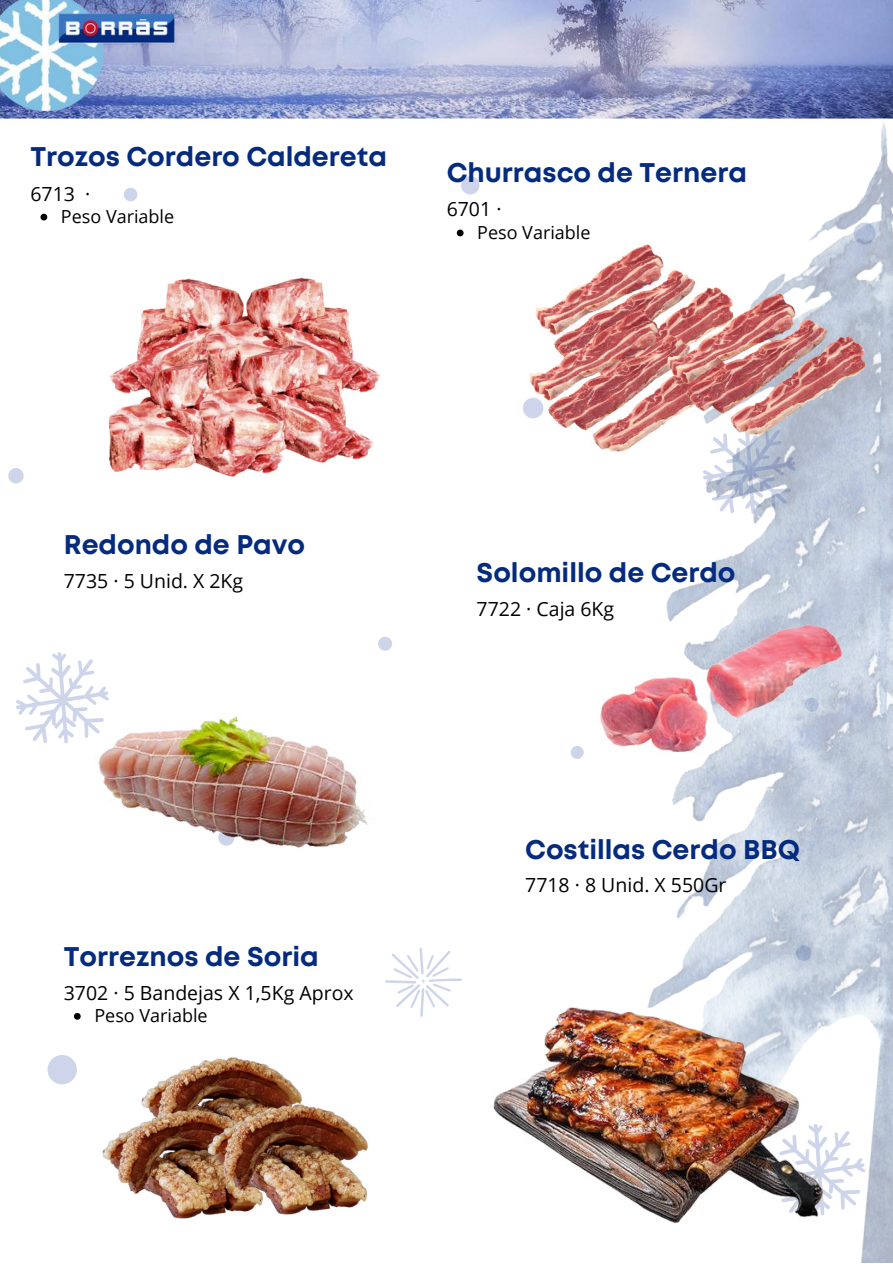
<style>
.page{position:relative;width:893px;height:1264px;background:#fff}
.page>*{position:absolute;margin:0;border:0;box-sizing:border-box;transform-origin:0 0}
.t1{font:700 27px "Mont";color:#052b7e}
.t2{font:19.5px "Open Sans";color:#000}
.t3{font:18px "Open Sans";color:#000}
</style>
<div class="page">
<img style="left:0;top:0;width:892px;height:118px">
<svg style="left:16px;top:652px;width:93px;height:91px"></svg>
<svg style="left:385px;top:948px;width:77px;height:68px"></svg>
<div style="left:124px;top:188px;width:13px;height:13px;background:#ced5ea;border-radius:50%"></div>
<div style="left:461px;top:176px;width:18px;height:18px;background:#ced5ea;border-radius:50%"></div>
<div style="left:570px;top:746px;width:13px;height:13px;background:#ced5ea;border-radius:50%"></div>
<div style="left:378px;top:636px;width:14px;height:14px;background:#ced5ea;border-radius:50%"></div>
<div style="left:8px;top:468px;width:16px;height:15px;background:#ced5ea;border-radius:50%"></div>
<div style="left:47px;top:1054px;width:30px;height:30px;background:#ced5ea;border-radius:50%"></div>
<img style="left:141px;top:1057px;width:162px;height:50px">
<img style="left:102px;top:1107px;width:94px;height:112px">
<img style="left:64px;top:709px;width:304px;height:139px">
<img style="left:643px;top:118px;width:249px;height:1144px">
<img style="left:600px;top:611px;width:254px;height:163px">
<svg style="left:457px;top:229px;width:6px;height:7px"></svg>
<svg style="left:40px;top:214px;width:7px;height:6px"></svg>
<img style="left:536px;top:242px;width:209px;height:66px">
<img style="left:523px;top:308px;width:216px;height:148px">
<img style="left:658px;top:291px;width:218px;height:148px">
<img style="left:141px;top:278px;width:51px;height:42px">
<img style="left:108px;top:320px;width:77px;height:152px">
<img style="left:192px;top:277px;width:189px;height:103px">
<img style="left:185px;top:306px;width:193px;height:171px">
<img style="left:196px;top:1102px;width:173px;height:114px">
<img style="left:493px;top:982px;width:346px;height:241px">
<svg style="left:74px;top:1013px;width:7px;height:6px"></svg>
<p class="t1" style="left:30px;top:147px;width:358px">Trozos Cordero Caldereta</p>
<p class="t2" style="left:30px;top:180px;width:61px">6713 ·</p>
<p class="t3" style="left:61px;top:203px;width:115px">Peso Variable</p>
<p class="t1" style="left:446px;top:163px;width:302px">Churrasco de Ternera</p>
<p class="t2" style="left:446px;top:196px;width:56px">6701 ·</p>
<p class="t3" style="left:477px;top:219px;width:115px">Peso Variable</p>
<p class="t1" style="left:64px;top:534px;width:243px">Redondo de Pavo</p>
<p class="t2" style="left:64px;top:567px;width:181px">7735 · 5 Unid. X 2Kg</p>
<p class="t1" style="left:64px;top:946px;width:256px">Torreznos de Soria</p>
<p class="t2" style="left:64px;top:979px;width:291px">3702 · 5 Bandejas X 1,5Kg Aprox</p>
<p class="t3" style="left:94px;top:1002px;width:115px">Peso Variable</p>
<p class="t1" style="left:476px;top:562px;width:260px">Solomillo de Cerdo</p>
<p class="t2" style="left:476px;top:595px;width:139px">7722 · Caja 6Kg</p>
<p class="t1" style="left:525px;top:839px;width:276px">Costillas Cerdo BBQ</p>
<p class="t2" style="left:525px;top:871px;width:203px">7718 · 8 Unid. X 550Gr</p>
</div>
